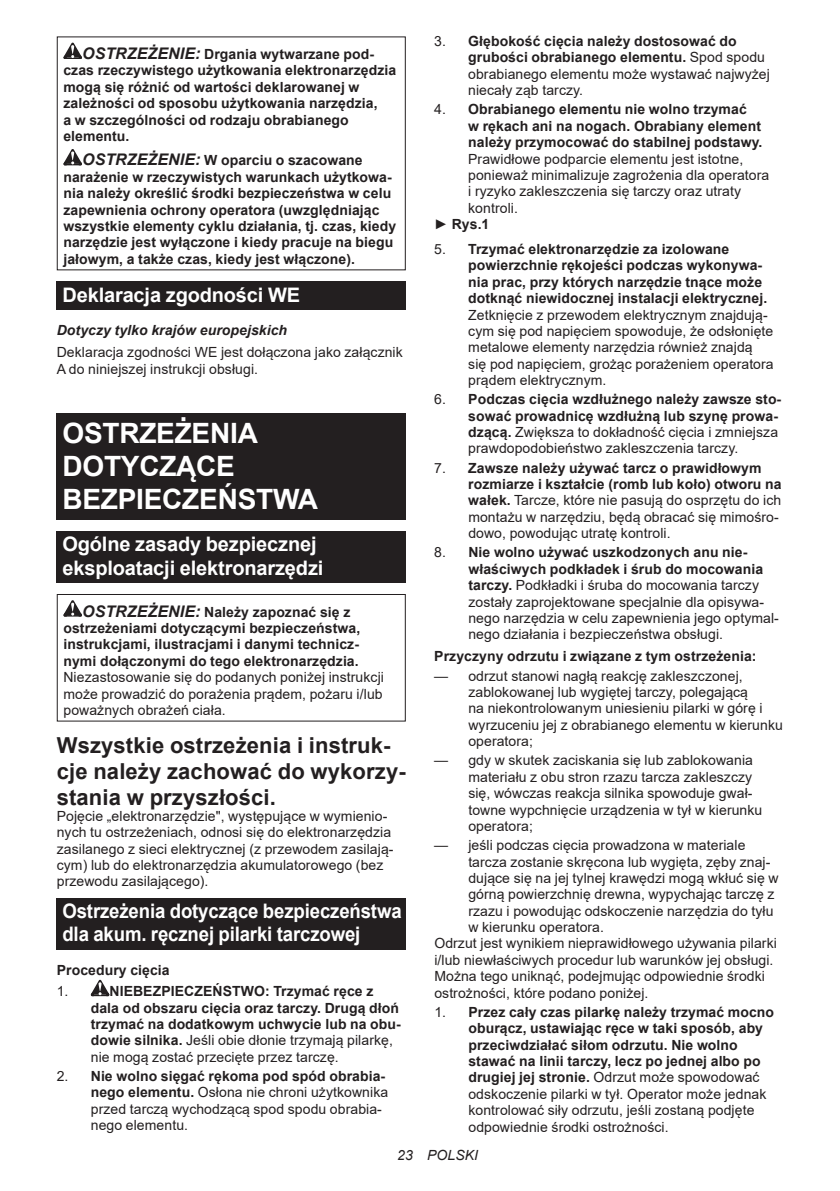
<style>
.page{position:relative;width:840px;height:1191px;background:#fff}
.page>*{position:absolute;margin:0;border:0;box-sizing:border-box;transform-origin:0 0}
.t1{font:700 28px/32.8px "Arial";letter-spacing:-.01em;color:#fff}
.t2{font:700 22px/25.8px "Arial";letter-spacing:.005em;color:#231f20}
.t3{font:700 20px/23.4px "Arial";letter-spacing:-.01em;color:#fff}
.t4{font:700 20px/23.4px "Arial";letter-spacing:-.01em;color:#fff;scale:.93 1}
.t5{font:14px/16.4px "Arial";letter-spacing:.005em;color:#231f20}
.t6{font:700 14px/16.4px "Arial";letter-spacing:.005em;color:#231f20}
.t7{font:italic 700 14px "Arial";letter-spacing:.005em;color:#231f20}
.t8{font:italic 14px "Arial";letter-spacing:.005em;color:#231f20}
.s1{font-style:italic;font-size:16px}
.s2{font-weight:400}
.s3{font-weight:700}
</style>
<div class="page">
<svg style="left:63px;top:43px;width:19px;height:16px"></svg>
<svg style="left:63px;top:149px;width:19px;height:16px"></svg>
<div style="left:57px;top:282px;width:348px;height:28px;background:#231f20"></div>
<div style="left:57px;top:413px;width:348px;height:107px;background:#231f20"></div>
<div style="left:57px;top:531px;width:348px;height:52px;background:#231f20"></div>
<svg style="left:63px;top:600px;width:19px;height:16px"></svg>
<div style="left:57px;top:594px;width:348px;height:127px;border:1px solid #231f20"></div>
<div style="left:57px;top:897px;width:348px;height:52px;background:#231f20"></div>
<svg style="left:91px;top:979px;width:18px;height:17px"></svg>
<p class="t6" style="left:63px;top:46px;width:334px;text-indent:19px"><span class="s1">OSTRZEŻENIE:</span> Drgania wytwarzane pod&shy;czas rzeczywistego użytkowania elektronarzędzia mogą się różnić od wartości deklarowanej w zależności od sposobu użytkowania narzędzia,<br>a w szczególności od rodzaju obrabianego elementu.</p>
<p class="t6" style="left:63px;top:152px;width:334px;text-indent:19px"><span class="s1">OSTRZEŻENIE:</span> W oparciu o szacowane narażenie w rzeczywistych warunkach użytkowa&shy;nia należy określić środki bezpieczeństwa w celu zapewnienia ochrony operatora (uwzględniając wszystkie elementy cyklu działania, tj. czas, kiedy narzędzie jest wyłączone i kiedy pracuje na biegu jałowym, a także czas, kiedy jest włączone).</p>
<h3 class="t3" style="left:62px;top:283px;width:239px">Deklaracja zgodności WE</h3>
<p class="t7" style="left:57px;top:321px;width:232px">Dotyczy tylko krajów europejskich</p>
<p class="t5" style="left:57px;top:344px;width:347px">Deklaracja zgodności WE jest dołączona jako załącznik<br>A do niniejszej instrukcji obsługi.</p>
<h1 class="t1" style="left:62px;top:417px;width:257px">OSTRZEŻENIA<br>DOTYCZĄCE<br>BEZPIECZEŃSTWA</h1>
<h3 class="t3" style="left:62px;top:532px;width:262px">Ogólne zasady bezpiecznej eksploatacji elektronarzędzi</h3>
<p class="t6" style="left:63px;top:603px;width:298px;text-indent:19px"><span class="s1">OSTRZEŻENIE:</span> Należy zapoznać się z ostrzeżeniami dotyczącymi bezpieczeństwa, instrukcjami, ilustracjami i danymi technicz&shy;nymi dołączonymi do tego elektronarzędzia.</p>
<p class="t5" style="left:63px;top:669px;width:322px;text-align:justify">Niezastosowanie się do podanych poniżej instrukcji może prowadzić do porażenia prądem, pożaru i/lub poważnych obrażeń ciała.</p>
<h2 class="t2" style="left:57px;top:732px;width:350px">Wszystkie ostrzeżenia i instruk&shy;cje należy zachować do wykorzy&shy;stania w przyszłości.</h2>
<p class="t5" style="left:57px;top:807px;width:338px">Pojęcie „elektronarzędzie", występujące w wymienio&shy;nych tu ostrzeżeniach, odnosi się do elektronarzędzia zasilanego z sieci elektrycznej (z przewodem zasilają&shy;cym) lub do elektronarzędzia akumulatorowego (bez przewodu zasilającego).</p>
<h3 class="t4" style="left:62px;top:899px;width:366px">Ostrzeżenia dotyczące bezpieczeństwa dla akum. ręcznej pilarki tarczowej</h3>
<p class="t6" style="left:57px;top:961px;width:114px">Procedury cięcia</p>
<p class="t5" style="left:57px;top:983px;width:13px">1.</p>
<p class="t6" style="left:91px;top:983px;width:311px;text-indent:19px">NIEBEZPIECZEŃSTWO: Trzymać ręce z dala od obszaru cięcia oraz tarczy. Drugą dłoń trzymać na dodatkowym uchwycie lub na obu&shy;dowie silnika. <span class="s2">Jeśli obie dłonie trzymają pilarkę, nie mogą zostać przecięte przez tarczę.</span></p>
<p class="t5" style="left:91px;top:1067px;width:299px;text-indent:-34px">2. <span class="s3">Nie wolno sięgać rękoma pod spód obrabia&shy;nego elementu.</span> Osłona nie chroni użytkownika przed tarczą wychodzącą spod spodu obrabia&shy;nego elementu.</p>
<p class="t5" style="left:468px;top:33px;width:303px;text-indent:-34px">3. <span class="s3">Głębokość cięcia należy dostosować do grubości obrabianego elementu.</span> Spod spodu obrabianego elementu może wystawać najwyżej niecały ząb tarczy.</p>
<p class="t6" style="left:468px;top:101px;width:295px;text-indent:-34px"><span class="s2">4.</span> Obrabianego elementu nie wolno trzymać<br>w rękach ani na nogach. Obrabiany element należy przymocować do stabilnej podstawy.</p>
<p class="t5" style="left:468px;top:150px;width:276px">Prawidłowe podparcie elementu jest istotne,</p>
<p class="t5" style="left:468px;top:167px;width:302px">ponieważ minimalizuje zagrożenia dla operatora</p>
<p class="t5" style="left:468px;top:183px;width:274px">i ryzyko zakleszczenia się tarczy oraz utraty</p>
<p class="t5" style="left:468px;top:199px;width:51px">kontroli.</p>
<p class="t6" style="left:434px;top:216px;width:57px"><span class="s2">►</span> Rys.1</p>
<p class="t6" style="left:468px;top:241px;width:300px;text-indent:-34px"><span class="s2">5.</span> Trzymać elektronarzędzie za izolowane powierzchnie rękojeści podczas wykonywa&shy;nia prac, przy których narzędzie tnące może dotknąć niewidocznej instalacji elektrycznej.</p>
<p class="t5" style="left:468px;top:306px;width:307px">Zetknięcie z przewodem elektrycznym znajdują&shy;cym się pod napięciem spowoduje, że odsłonięte metalowe elementy narzędzia również znajdą się pod napięciem, grożąc porażeniem operatora prądem elektrycznym.</p>
<p class="t6" style="left:468px;top:391px;width:314px;text-indent:-34px"><span class="s2">6.</span> Podczas cięcia wzdłużnego należy zawsze sto&shy;sować prowadnicę wzdłużną lub szynę prowa&shy;dzącą. <span class="s2">Zwiększa to dokładność cięcia i zmniejsza prawdopodobieństwo zakleszczenia tarczy.</span></p>
<p class="t5" style="left:468px;top:459px;width:314px;text-indent:-34px">7. <span class="s3">Zawsze należy używać tarcz o prawidłowym rozmiarze i kształcie (romb lub koło) otworu na wałek.</span> Tarcze, które nie pasują do osprzętu do ich montażu w narzędziu, będą obracać się mimośro&shy;dowo, powodując utratę kontroli.</p>
<p class="t5" style="left:468px;top:544px;width:312px;text-indent:-34px">8. <span class="s3">Nie wolno używać uszkodzonych anu nie&shy;właściwych podkładek i śrub do mocowania tarczy.</span> Podkładki i śruba do mocowania tarczy zostały zaprojektowane specjalnie dla opisywa&shy;nego narzędzia w celu zapewnienia jego optymal&shy;nego działania i bezpieczeństwa obsługi.</p>
<p class="t6" style="left:434px;top:648px;width:323px">Przyczyny odrzutu i związane z tym ostrzeżenia:</p>
<p class="t5" style="left:468px;top:667px;width:316px;text-indent:-34px">— odrzut stanowi nagłą reakcję zakleszczonej, zablokowanej lub wygiętej tarczy, polegającą<br>na niekontrolowanym uniesieniu pilarki w górę i wyrzuceniu jej z obrabianego elementu w kierunku operatora;</p>
<p class="t5" style="left:468px;top:752px;width:295px;text-indent:-34px">— gdy w skutek zaciskania się lub zablokowania materiału z obu stron rzazu tarcza zakleszczy się, wówczas reakcja silnika spowoduje gwał&shy;towne wypchnięcie urządzenia w tył w kierunku operatora;</p>
<p class="t5" style="left:434px;top:837px;width:312px">— jeśli podczas cięcia prowadzona w materiale</p>
<p class="t5" style="left:468px;top:853px;width:303px">tarcza zostanie skręcona lub wygięta, zęby znaj-</p>
<p class="t5" style="left:468px;top:869px;width:312px">dujące się na jej tylnej krawędzi mogą wkłuć się w</p>
<p class="t5" style="left:468px;top:886px;width:307px">górną powierzchnię drewna, wypychając tarczę z</p>
<p class="t5" style="left:468px;top:902px;width:306px">rzazu i powodując odskoczenie narzędzia do tyłu</p>
<p class="t5" style="left:468px;top:919px;width:137px">w kierunku operatora.</p>
<p class="t5" style="left:434px;top:935px;width:344px">Odrzut jest wynikiem nieprawidłowego używania pilarki</p>
<p class="t5" style="left:434px;top:951px;width:340px">i/lub niewłaściwych procedur lub warunków jej obsługi.</p>
<p class="t5" style="left:434px;top:968px;width:332px">Można tego uniknąć, podejmując odpowiednie środki</p>
<p class="t5" style="left:434px;top:984px;width:215px">ostrożności, które podano poniżej.</p>
<p class="t6" style="left:468px;top:1004px;width:307px;text-indent:-34px"><span class="s2">1.</span> Przez cały czas pilarkę należy trzymać mocno oburącz, ustawiając ręce w taki sposób, aby przeciwdziałać siłom odrzutu. Nie wolno stawać na linii tarczy, lecz po jednej albo po drugiej jej stronie. <span class="s2">Odrzut może spowodować odskoczenie pilarki w tył. Operator może jednak kontrolować siły odrzutu, jeśli zostaną podjęte odpowiednie środki ostrożności.</span></p>
<p class="t8" style="left:397px;top:1146px;width:82px">23 POLSKI</p>
</div>
